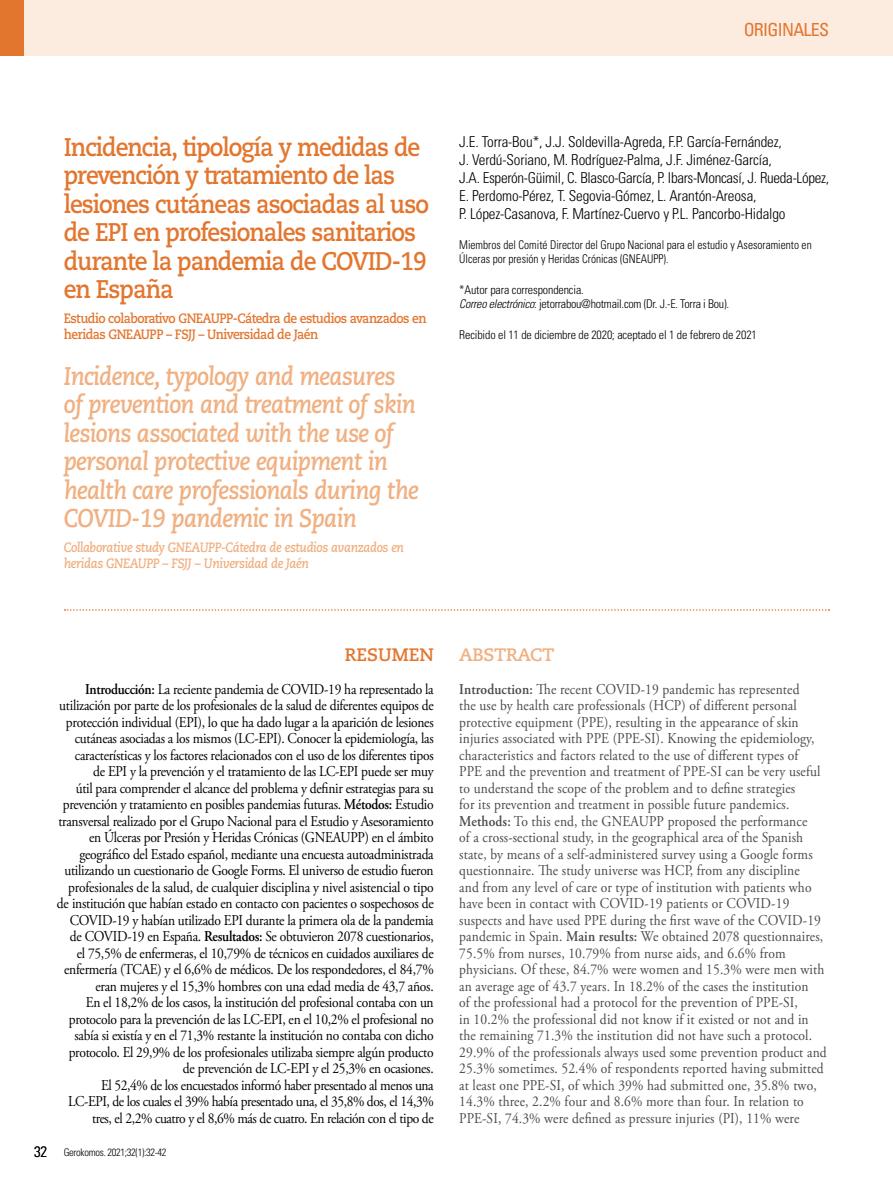
<style>
.page{position:relative;width:893px;height:1191px;background:#fff}
.page>*{position:absolute;margin:0;border:0;box-sizing:border-box;transform-origin:0 0}
.INC_-_Titulo_ING{font:italic 700 25.5px/28.5px "Caecilia LT Std";letter-spacing:-.03em;color:#f0b081;scale:.9 1}
.INC_-_Titulo_ESP{font:700 25.5px/28.5px "Caecilia LT Std";letter-spacing:-.04em;color:#e3762f;scale:.9 1}
.t1{font:condensed 18px "Univers LT Std";letter-spacing:-.04em;color:#e3762f}
.GAL_-_Cat_A{font:700 18px "Caecilia LT Std";letter-spacing:-.02em;color:#f0b081}
.INC_-_Cat_A_ESP{font:700 18px "Caecilia LT Std";color:#e3762f}
.INC_-_Gal_intro_ESP{font:15px/16.5px "Adobe Garamond Pro";letter-spacing:-.02em;color:#000;text-align:right;scale:.9 1}
.INC_-_Gal_intro_ENG{font:15px/16.5px "Adobe Garamond Pro";letter-spacing:.01em;color:#4a4a49;scale:.9 1}
.INC_-_Autores{font:300 condensed 15px/18px "Univers LT Std";letter-spacing:-.01em;color:#000}
.INC_-_Titulo_ESP-2{font:700 13.5px/16.2px "Caecilia LT Std";letter-spacing:-.04em;color:#e3762f;scale:.9 1}
.INC_-_Titulo_ING-2{font:italic 700 13.5px/16.2px "Caecilia LT Std";letter-spacing:-.03em;color:#f0b081;scale:.9 1}
.INC_-_Carrecs___corr{font:300 condensed 12px/14.4px "Univers LT Std";color:#000;scale:.95 1}
.INC_-_Carrecs___corr-2{font:300 condensed 12px "Univers LT Std";color:#000}
.INC_-_Carrecs___corr-3{font:300 condensed 12px "Univers LT Std";letter-spacing:-.02em;color:#000}
.t2{font:300 condensed 10.5px "Univers LT Std";letter-spacing:-.03em;color:#000}
.s1{font-style:italic}
.s2{font-weight:600}
.s3{font-size:15px}
</style>
<div class="page">
<div style="left:0;top:0;width:893px;height:55px;background:#fcece0"></div>
<div style="left:0;top:0;width:24px;height:55px;background:#e3762f"></div>
<svg style="left:65px;top:609px;width:764px;height:2px"></svg>
<p class="t1" style="left:744px;top:18px;width:87px">ORIGINALES</p>
<p class="INC_-_Titulo_ESP" style="left:64px;top:133px;width:407px">Incidencia, tipología y medidas de prevención y tratamiento de las lesiones cutáneas asociadas al uso de EPI en profesionales sanitarios durante la pandemia de COVID-19 en España</p>
<p class="INC_-_Titulo_ESP-2" style="left:64px;top:310px;width:405px">Estudio colaborativo GNEAUPP-Cátedra de estudios avanzados en heridas GNEAUPP – FSJJ – Universidad de Jaén</p>
<p class="INC_-_Titulo_ING" style="left:64px;top:362px;width:396px">Incidence, typology and measures of prevention and treatment of skin lesions associated with the use of personal protective equipment in health care professionals during the COVID-19 pandemic in Spain</p>
<p class="INC_-_Titulo_ING-2" style="left:64px;top:539px;width:380px">Collaborative study GNEAUPP-Cátedra de estudios avanzados en heridas GNEAUPP – FSJJ – Universidad de Jaén</p>
<p class="INC_-_Autores" style="left:459px;top:133px;width:371px">J.E. Torra-Bou*, J.J. Soldevilla-Agreda, F.P. García-Fernández,<br>J. Verdú-Soriano, M. Rodríguez-Palma, J.F. Jiménez-García,<br>J.A. Esperón-Güimil, C. Blasco-García, P. Ibars-Moncasí, J. Rueda-López, E. Perdomo-Pérez, T. Segovia-Gómez, L. Arantón-Areosa,<br>P. López-Casanova, F. Martínez-Cuervo y P.L. Pancorbo-Hidalgo</p>
<p class="INC_-_Carrecs___corr" style="left:459px;top:237px;width:372px">Miembros del Comité Director del Grupo Nacional para el estudio y Asesoramiento en<br>Úlceras por presión y Heridas Crónicas (GNEAUPP).</p>
<p class="INC_-_Carrecs___corr-2" style="left:459px;top:282px;width:126px">*Autor para correspondencia.</p>
<p class="INC_-_Carrecs___corr-3" style="left:459px;top:297px;width:271px"><span class="s1">Correo electrónico</span>: jetorrabou@hotmail.com (Dr. J.-E. Torra i Bou).</p>
<p class="INC_-_Carrecs___corr-2" style="left:459px;top:328px;width:299px">Recibido el 11 de diciembre de 2020; aceptado el 1 de febrero de 2021</p>
<p class="INC_-_Cat_A_ESP" style="left:345px;top:643px;width:90px">RESUMEN</p>
<p class="INC_-_Gal_intro_ESP" style="left:57px;top:681px;width:420px"><span class="s2">Introducción:</span> La reciente pandemia de COVID-19 ha representado la utilización por parte de los profesionales de la salud de diferentes equipos de protección individual (EPI), lo que ha dado lugar a la aparición de lesiones cutáneas asociadas a los mismos (LC-EPI). Conocer la epidemiología, las características y los factores relacionados con el uso de los diferentes tipos<br>de EPI y la prevención y el tratamiento de las LC-EPI puede ser muy<br>útil para comprender el alcance del problema y definir estrategias para su prevención y tratamiento en posibles pandemias futuras. <span class="s2">Métodos:</span> Estudio transversal realizado por el Grupo Nacional para el Estudio y Asesoramiento en Úlceras por Presión y Heridas Crónicas (GNEAUPP) en el ámbito geográfico del Estado español, mediante una encuesta autoadministrada utilizando un cuestionario de Google Forms. El universo de estudio fueron profesionales de la salud, de cualquier disciplina y nivel asistencial o tipo de institución que habían estado en contacto con pacientes o sospechosos de COVID-19 y habían utilizado EPI durante la primera ola de la pandemia de COVID-19 en España. <span class="s2">Resultados:</span> Se obtuvieron 2078 cuestionarios,<br>el 75,5% de enfermeras, el 10,79% de técnicos en cuidados auxiliares de enfermería (TCAE) y el 6,6% de médicos. De los respondedores, el 84,7% eran mujeres y el 15,3% hombres con una edad media de 43,7 años.<br>En el 18,2% de los casos, la institución del profesional contaba con un protocolo para la prevención de las LC-EPI, en el 10,2% el profesional no sabía si existía y en el 71,3% restante la institución no contaba con dicho protocolo. El 29,9% de los profesionales utilizaba siempre algún producto de prevención de LC-EPI y el 25,3% en ocasiones.</p>
<p class="INC_-_Gal_intro_ESP" style="left:68px;top:1077px;width:408px">El 52,4% de los encuestados informó haber presentado al menos una<br>LC-EPI, de los cuales el 39% había presentado una, el 35,8% dos, el 14,3% tres, el 2,2% cuatro y el 8,6% más de cuatro. En relación con el tipo de</p>
<p class="t2" style="left:34px;top:1145px;width:134px"><span class="s3">32</span> Gerokomos. 2021;32(1):32-42</p>
<p class="GAL_-_Cat_A" style="left:459px;top:643px;width:97px">ABSTRACT</p>
<p class="INC_-_Gal_intro_ENG" style="left:459px;top:681px;width:410px"><span class="s2">Introduction:</span> The recent COVID-19 pandemic has represented<br>the use by health care professionals (HCP) of different personal protective equipment (PPE), resulting in the appearance of skin injuries associated with PPE (PPE-SI). Knowing the epidemiology, characteristics and factors related to the use of different types of<br>PPE and the prevention and treatment of PPE-SI can be very useful to understand the scope of the problem and to define strategies<br>for its prevention and treatment in possible future pandemics.<br><span class="s2">Methods:</span> To this end, the GNEAUPP proposed the performance<br>of a cross-sectional study, in the geographical area of the Spanish state, by means of a self-administered survey using a Google forms questionnaire. The study universe was HCP, from any discipline<br>and from any level of care or type of institution with patients who have been in contact with COVID-19 patients or COVID-19 suspects and have used PPE during the first wave of the COVID-19 pandemic in Spain. <span class="s2">Main results:</span> We obtained 2078 questionnaires, 75.5% from nurses, 10.79% from nurse aids, and 6.6% from physicians. Of these, 84.7% were women and 15.3% were men with an average age of 43.7 years. In 18.2% of the cases the institution<br>of the professional had a protocol for the prevention of PPE-SI,<br>in 10.2% the professional did not know if it existed or not and in the remaining 71.3% the institution did not have such a protocol.<br>29.9% of the professionals always used some prevention product and 25.3% sometimes. 52.4% of respondents reported having submitted at least one PPE-SI, of which 39% had submitted one, 35.8% two, 14.3% three, 2.2% four and 8.6% more than four. In relation to PPE-SI, 74.3% were defined as pressure injuries (PI), 11% were</p>
</div>
